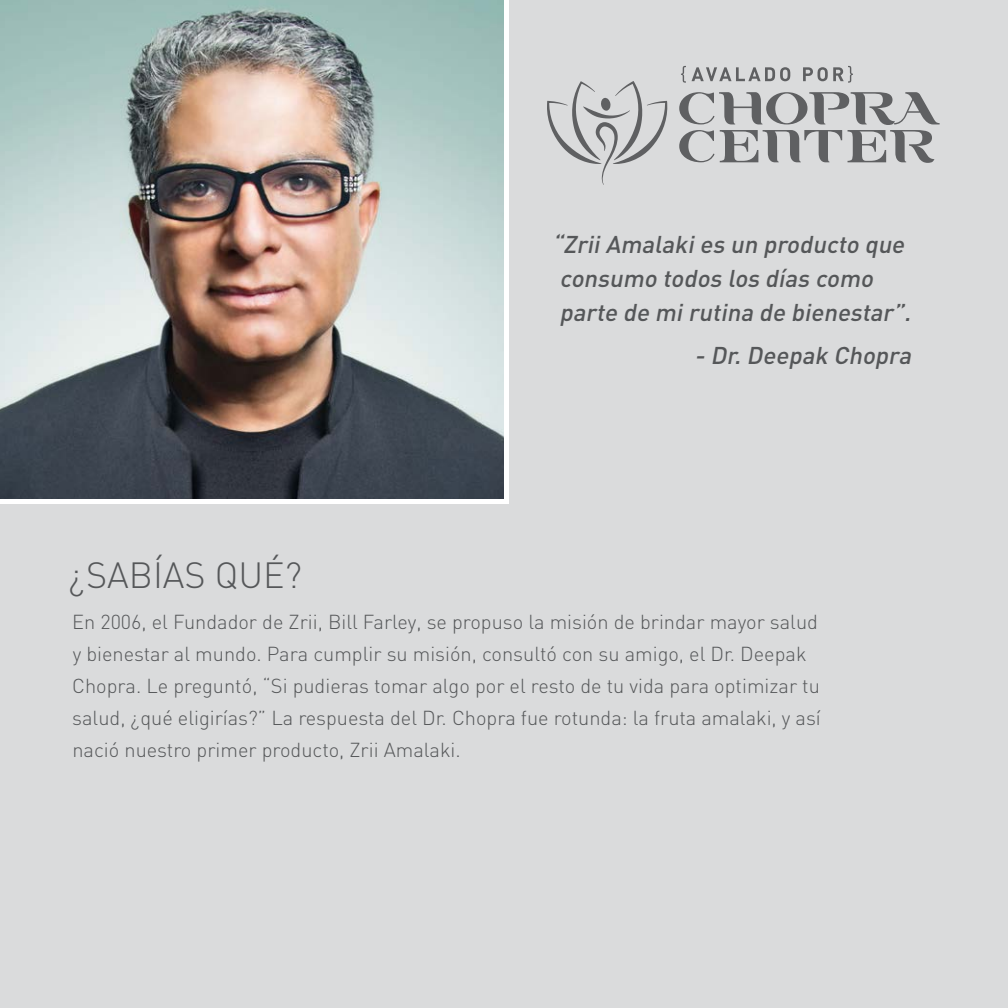
<style>
.page{position:relative;width:1008px;height:1008px;background:#dadbdc}
.page>*{position:absolute;margin:0;border:0;box-sizing:border-box;transform-origin:0 0}
.t1{font:300 36px "DIN";color:#555759}
.t2{font:italic 500 24px/34px "DIN";color:#555759}
.t3{font:300 20px/32px "DIN";color:#555759}
</style>
<div class="page">
<img style="left:0;top:0;width:504px;height:500px">
<hr style="left:0;top:500px;width:504px;height:4px;background:#fff">
<div style="left:504px;top:0;width:5px;height:504px;background:#fff"></div>
<svg style="left:547px;top:81px;width:120px;height:104px"></svg>
<svg style="left:679px;top:92px;width:261px;height:71px"></svg>
<svg style="left:681px;top:66px;width:5px;height:17px"></svg>
<svg style="left:692px;top:67px;width:98px;height:14px"></svg>
<svg style="left:803px;top:66px;width:50px;height:17px"></svg>
<p class="t2" style="left:559px;top:227px;width:358px;text-indent:-7px">“ZriiAmalakies un producto que consumo todos los días como parte de mirutina de bienestar”.</p>
<p class="t2" style="left:695px;top:338px;width:223px">- Dr.Deepak Chopra</p>
<h1 class="t1" style="left:69px;top:553px;width:235px">¿SABÍAS QUÉ?</h1>
<p class="t3" style="left:72px;top:605px;width:750px">En 2006, el Fundador de Zrii, Bill Farley, se propuso la misión de brindar mayor salud y bienestar al mundo. Para cumplir su misión, consultó con su amigo, el Dr. Deepak Chopra. Le preguntó, “Si pudieras tomar algo por el resto de tu vida para optimizar tu salud, ¿qué eligirías?” La respuesta del Dr. Chopra fue rotunda: la fruta amalaki, y así nació nuestro primer producto, Zrii Amalaki.</p>
</div>
